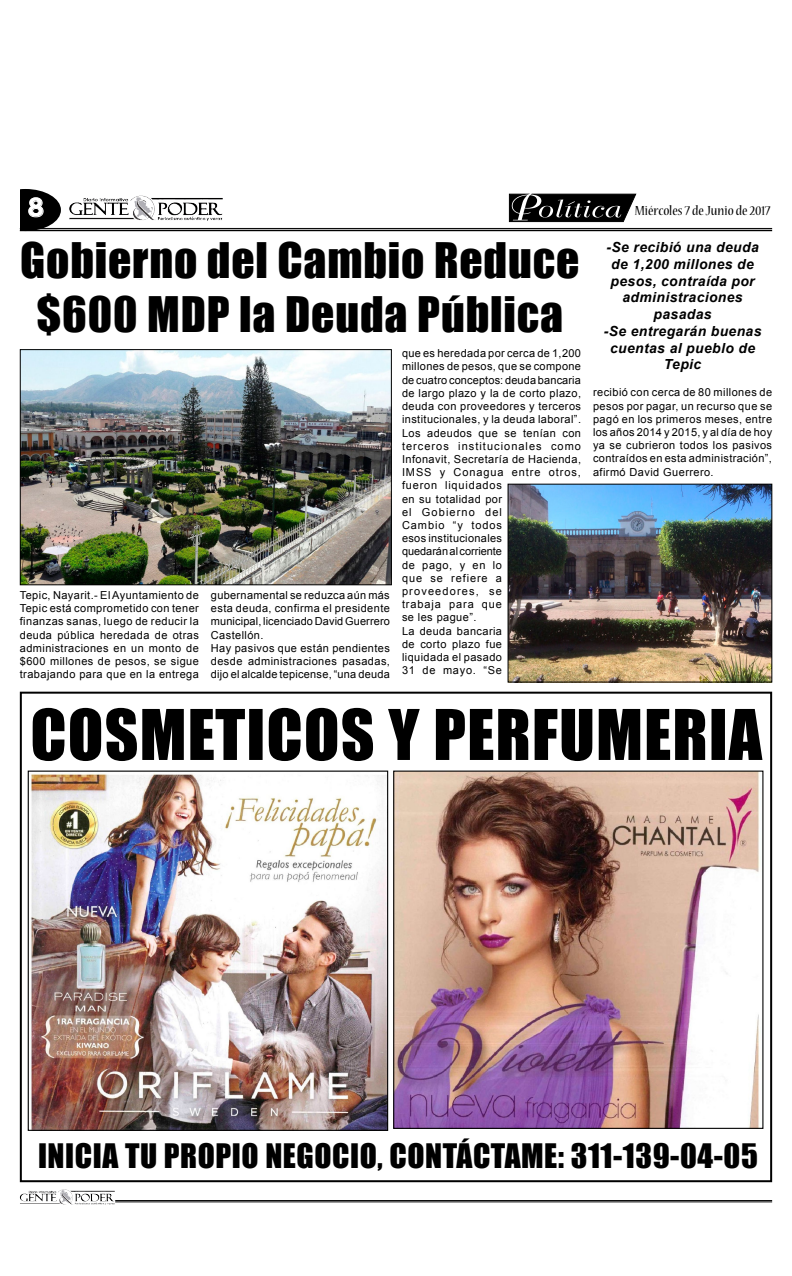
<style>
.page{position:relative;width:792px;height:1276px;background:#fff}
.page>*{position:absolute;margin:0;border:0;box-sizing:border-box;transform-origin:0 0}
.t1{font:45px/54px "Impact";letter-spacing:.02em;color:#000;text-align:center}
.t2{font:31px "Impact";letter-spacing:.02em;color:#000}
.t3{font:700 25.2px "Century Gothic";color:#fff;scale:1.14 1}
.t4{font:condensed 14.6px "Nueva Std";color:#000;scale:1.14 1}
.t5{font:italic 700 13.9px/16.7px "Arial";letter-spacing:.03em;color:#000;text-align:center}
.t6{font:11px/13.2px "Arial";letter-spacing:.04em;color:#000;text-align:justify}
</style>
<div class="page">
<hr style="left:115px;top:1200px;width:657px;height:1px;background:#000">
<hr style="left:115px;top:1201px;width:657px;height:1px;background:#000">
<img style="left:130px;top:196px;width:24px;height:20px">
<svg style="left:20px;top:189px;width:41px;height:41px;background:#383838"></svg>
<hr style="left:20px;top:228px;width:752px;height:1px;background:#000">
<hr style="left:20px;top:230px;width:752px;height:1px;background:#000">
<img style="left:58px;top:1189px;width:14px;height:13px">
<div style="left:20px;top:691px;width:752px;height:491px;background:#fff;border:2px solid #000"></div>
<svg style="left:508px;top:193px;width:129px;height:30px;background:#3e3e3e"></svg>
<svg style="left:33px;top:708px;width:729px;height:53px"></svg>
<img style="left:510px;top:486px;width:260px;height:194px">
<div style="left:508px;top:484px;width:264px;height:198px;border:1px solid #000"></div>
<img style="left:22px;top:351px;width:368px;height:232px">
<div style="left:20px;top:349px;width:372px;height:236px;border:1px solid #000"></div>
<img style="left:31px;top:773px;width:355px;height:356px">
<div style="left:28px;top:770px;width:360px;height:361px;border:1px solid #000"></div>
<img style="left:395px;top:772px;width:365px;height:355px">
<div style="left:393px;top:770px;width:370px;height:359px;border:1px solid #000"></div>
<h3 class="t3" style="left:28px;top:188px;width:16px">8</h3>
<h3 class="t4" style="left:635px;top:203px;width:120px">Miércoles 7 de Junio de 2017</h3>
<h1 class="t1" style="left:20px;top:232px;width:561px">Gobierno del Cambio Reduce $600 MDP la Deuda Pública</h1>
<p class="t5" style="left:604px;top:239px;width:159px">-Se recibió una deuda de 1,200 millones de pesos, contraída por administraciones pasadas<br>-Se entregarán buenas cuentas al pueblo de<br>Tepic</p>
<p class="t6" style="left:402px;top:347px;width:181px;text-align:left">que es heredada por cerca de 1,200 millones de pesos, que se compone de cuatro conceptos: deuda bancaria de largo plazo y la de corto plazo, deuda con proveedores y terceros institucionales, y la deuda laboral”.<br>Los adeudos que se tenían con terceros institucionales como<br>Infonavit, Secretaría de Hacienda,<br>IMSS y Conagua entre otros, fueron liquidados<br>en su totalidad por<br>el Gobierno del<br>Cambio “y todos<br>esos institucionales<br>quedarán al corriente<br>de pago, y en lo<br>que se refiere a proveedores, se<br>trabaja para que<br>se les pague”.<br>La deuda bancaria<br>de corto plazo fue<br>liquidada el pasado<br>31 de mayo. “Se</p>
<p class="t6" style="left:593px;top:386px;width:181px">recibió con cerca de 80 millones de pesos por pagar, un recurso que se pagó en los primeros meses, entre los años 2014 y 2015, y al día de hoy ya se cubrieron todos los pasivos contraídos en esta administración”, afirmó David Guerrero.</p>
<p class="t6" style="left:20px;top:588px;width:181px">Tepic, Nayarit.- El Ayuntamiento de Tepic está comprometido con tener finanzas sanas, luego de reducir la deuda pública heredada de otras administraciones en un monto de $600 millones de pesos, se sigue trabajando para que en la entrega</p>
<p class="t6" style="left:211px;top:588px;width:181px;text-align:left">gubernamental se reduzca aún más esta deuda, confirma el presidente municipal, licenciado David Guerrero<br>Castellón.<br>Hay pasivos que están pendientes desde administraciones pasadas, dijo el alcalde tepicense, “una deuda</p>
<h2 class="t2" style="left:38px;top:1132px;width:721px">INICIA TU PROPIO NEGOCIO, CONTÁCTAME: 311-139-04-05</h2>
</div>
